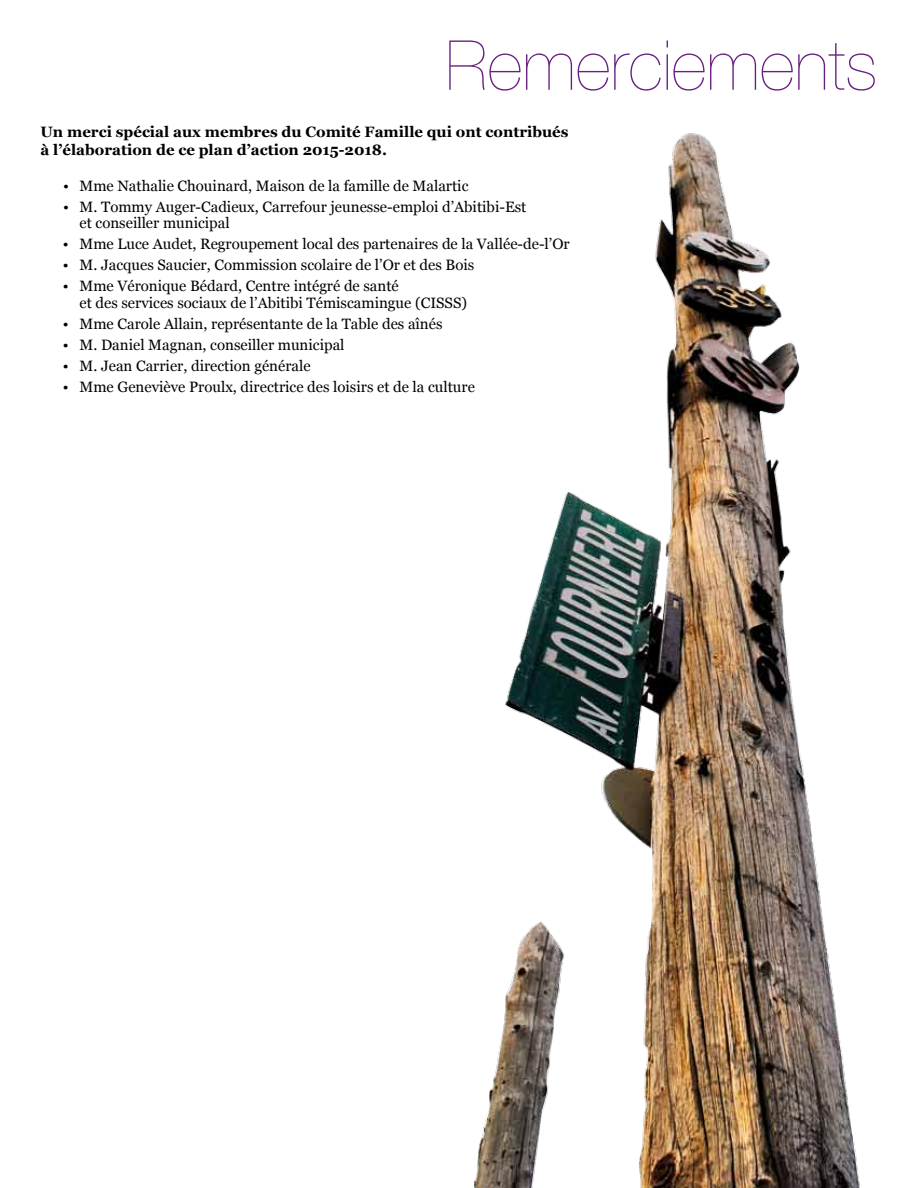
<style>
.page{position:relative;width:918px;height:1188px;background:#fff}
.page>*{position:absolute;margin:0;border:0;box-sizing:border-box;transform-origin:0 0}
.t1{font:200 69px "Helvetica Neue LT Pro";color:#672180}
.t2{font:15px/16.5px "Georgia";color:#000}
.t3{font:700 15px/18px "Georgia";color:#000}
</style>
<div class="page">
<img style="left:473px;top:133px;width:387px;height:1055px">
<h1 class="t1" style="left:446px;top:26px;width:433px">Remerciements</h1>
<p class="t3" style="left:40px;top:122px;width:530px">Un merci spécial aux membres du Comité Famille qui ont contribués à l’élaboration de ce plan d’action 2015-2018.</p>
<p class="t2" style="left:63px;top:178px;width:407px">• Mme Nathalie Chouinard, Maison de la famille de Malartic</p>
<p class="t2" style="left:79px;top:199px;width:448px;text-indent:-16px">• M. Tommy Auger-Cadieux, Carrefour jeunesse-emploi d’Abitibi-Est et conseiller municipal</p>
<p class="t2" style="left:63px;top:236px;width:508px">• Mme Luce Audet, Regroupement local des partenaires de la Vallée-de-l’Or</p>
<p class="t2" style="left:63px;top:257px;width:413px">• M. Jacques Saucier, Commission scolaire de l’Or et des Bois</p>
<p class="t2" style="left:79px;top:278px;width:389px;text-indent:-16px">• Mme Véronique Bédard, Centre intégré de santé<br>et des services sociaux de l’Abitibi Témiscamingue (CISSS)</p>
<p class="t2" style="left:63px;top:316px;width:381px">• Mme Carole Allain, représentante de la Table des aînés</p>
<p class="t2" style="left:63px;top:337px;width:283px">• M. Daniel Magnan, conseiller municipal</p>
<p class="t2" style="left:63px;top:358px;width:249px">• M. Jean Carrier, direction générale</p>
<p class="t2" style="left:63px;top:379px;width:413px">• Mme Geneviève Proulx, directrice des loisirs et de la culture</p>
</div>
